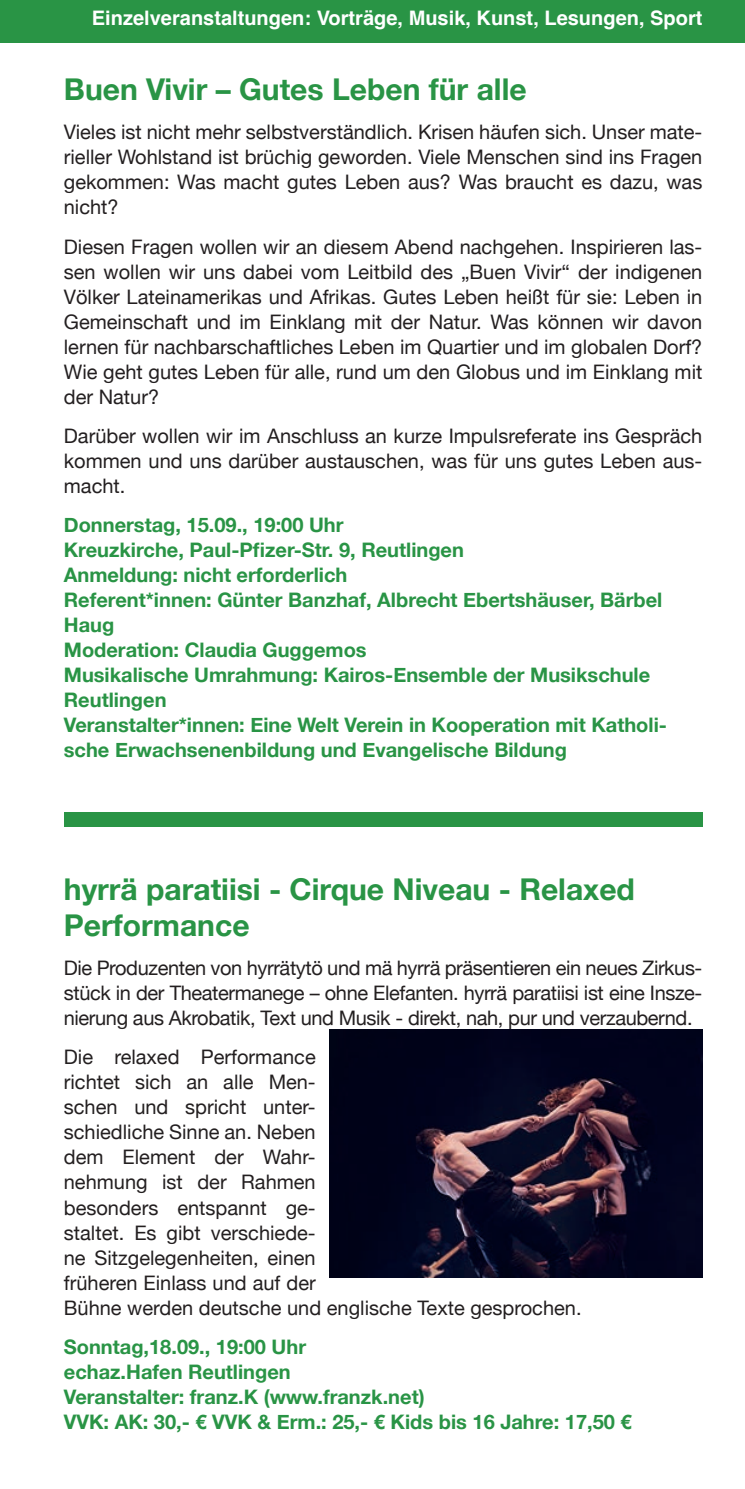
<style>
.page{position:relative;width:745px;height:1489px;background:#fff}
.page>*{position:absolute;margin:0;border:0;box-sizing:border-box;transform-origin:0 0}
.t1{font:700 30px/36px "Helvetica Neue";color:#299445}
.t2{font:20px/25px "Helvetica Neue";color:#231f20;text-align:justify}
.t3{font:700 20px/25px "Helvetica Neue";color:#299445}
.t4{font:700 20px "Helvetica";color:#fff}
</style>
<div class="page">
<div style="left:0;top:0;width:744px;height:43px;background:#299445"></div>
<div style="left:64px;top:812px;width:638px;height:14px;background:#299445"></div>
<img style="left:330px;top:1029px;width:372px;height:248px">
<p class="t4" style="left:92px;top:6px;width:611px">Einzelveranstaltungen: Vorträge, Musik, Kunst, Lesungen, Sport</p>
<h1 class="t1" style="left:64px;top:72px;width:464px">Buen Vivir – Gutes Leben für alle</h1>
<p class="t2" style="left:64px;top:121px;width:639px">Vieles ist nicht mehr selbstverständlich. Krisen häufen sich. Unser mate&shy;rieller Wohlstand ist brüchig geworden. Viele Menschen sind ins Fragen gekommen: Was macht gutes Leben aus? Was braucht es dazu, was nicht?</p>
<p class="t2" style="left:64px;top:235px;width:639px">Diesen Fragen wollen wir an diesem Abend nachgehen. Inspirieren las&shy;sen wollen wir uns dabei vom Leitbild des „Buen Vivir“ der indigenen Völker Lateinamerikas und Afrikas. Gutes Leben heißt für sie: Leben in Gemeinschaft und im Einklang mit der Natur. Was können wir davon lernen für nachbarschaftliches Leben im Quartier und im globalen Dorf?<br>Wie geht gutes Leben für alle, rund um den Globus und im Einklang mit der Natur?</p>
<p class="t2" style="left:64px;top:424px;width:639px">Darüber wollen wir im Anschluss an kurze Impulsreferate ins Gespräch kommen und uns darüber austauschen, was für uns gutes Leben aus&shy;macht.</p>
<p class="t3" style="left:64px;top:513px;width:604px">Donnerstag, 15.09., 19:00 Uhr<br>Kreuzkirche, Paul-Pfizer-Str. 9, Reutlingen<br>Anmeldung: nicht erforderlich<br>Referent*innen: Günter Banzhaf, Albrecht Ebertshäuser, Bärbel Haug<br>Moderation: Claudia Guggemos<br>Musikalische Umrahmung: Kairos-Ensemble der Musikschule Reutlingen<br>Veranstalter*innen: Eine Welt Verein in Kooperation mit Katholi&shy;sche Erwachsenenbildung und Evangelische Bildung</p>
<h1 class="t1" style="left:64px;top:872px;width:572px">hyrrä paratiisi - Cirque Niveau - Relaxed<br>Performance</h1>
<p class="t2" style="left:64px;top:956px;width:639px">Die Produzenten von hyrrätytö und mä hyrrä präsentieren ein neues Zirkus&shy;stück in der Theatermanege – ohne Elefanten. hyrrä paratiisi ist eine Insze&shy;nierung aus Akrobatik, Text und Musik - direkt, nah, pur und verzaubernd.</p>
<p class="t2" style="left:64px;top:1045px;width:519px;text-align:left">Die relaxed Performance<br>richtet sich an alle Men-<br>schen und spricht unter-<br>schiedliche Sinne an. Neben<br>dem Element der Wahr-<br>nehmung ist der Rahmen<br>besonders entspannt ge-<br>staltet. Es gibt verschiede-<br>ne Sitzgelegenheiten, einen<br>früheren Einlass und auf der<br>Bühne werden deutsche und englische Texte gesprochen.</p>
<p class="t3" style="left:64px;top:1334px;width:569px">Sonntag,18.09., 19:00 Uhr<br>echaz.Hafen Reutlingen<br>Veranstalter: franz.K (www.franzk.net)<br>VVK: AK: 30,- € VVK &amp; Erm.: 25,- € Kids bis 16 Jahre: 17,50 €</p>
</div>
